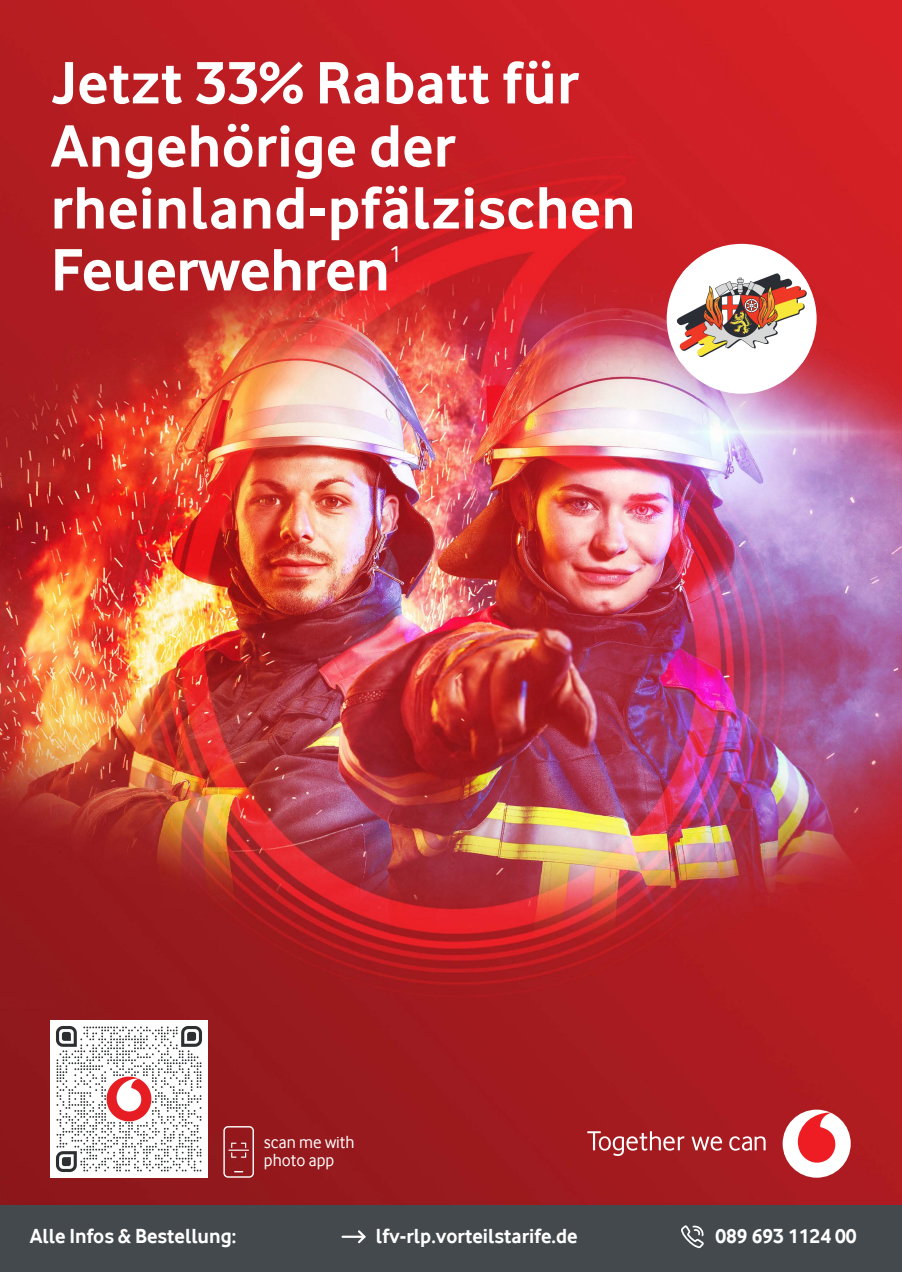
<style>
.page{position:relative;width:902px;height:1272px;background:#fff}
.page>*{position:absolute;margin:0;border:0;box-sizing:border-box;transform-origin:0 0}
.t1{font:700 61.8px/125.1px "Vodafone Rg";letter-spacing:.005em;color:#fff}
.t2{font:24px "Vodafone Rg";color:#fff}
.t3{font:700 21px "Vodafone Rg";color:#fff}
.t4{font:17.7px/17.7px "Vodafone Rg";color:#fff}
</style>
<div class="page">
<img style="left:0;top:0;width:901px;height:1205px">
<div style="left:0;top:1205px;width:901px;height:66px;background:#44494d"></div>
<svg style="left:681px;top:1225px;width:23px;height:23px"></svg>
<div style="left:782px;top:1109px;width:68px;height:68px;background:#fff;border-radius:50%"></div>
<svg style="left:797px;top:1112px;width:38px;height:50px"></svg>
<svg style="left:587px;top:1131px;width:97px;height:24px;background:#b84f52"></svg>
<svg style="left:691px;top:1136px;width:31px;height:14px"></svg>
<svg style="left:729px;top:1136px;width:36px;height:14px"></svg>
<div style="left:666px;top:244px;width:150px;height:150px;background:#fff;border-radius:50%"></div>
<img style="left:674px;top:268px;width:134px;height:95px">
<hr style="left:342px;top:1235px;width:22px;height:2px;background:#fff">
<svg style="left:356px;top:1230px;width:10px;height:14px"></svg>
<svg style="left:223px;top:1126px;width:32px;height:51px;background:#a53f42"></svg>
<img style="left:51px;top:1020px;width:156px;height:157px">
<p class="t1" style="left:51px;top:19px;width:586px">Jetzt 33% Rabatt für rheinland-pfälzischen</p>
<p class="t1" style="left:51px;top:206px;width:340px">Feuerwehren</p>
<p class="t2" style="left:389px;top:241px;width:14px">1</p>
<p class="t1" style="left:51px;top:83px;width:406px">Angehörige der</p>
<p class="t4" style="left:264px;top:1133px;width:92px">scan me with photo app</p>
<p class="t3" style="left:30px;top:1223px;width:208px">Alle Infos &amp; Bestellung:</p>
<p class="t3" style="left:715px;top:1223px;width:143px">089 693 1124 00</p>
<p class="t3" style="left:376px;top:1223px;width:203px">lfv-rlp.vorteilstarife.de</p>
</div>
